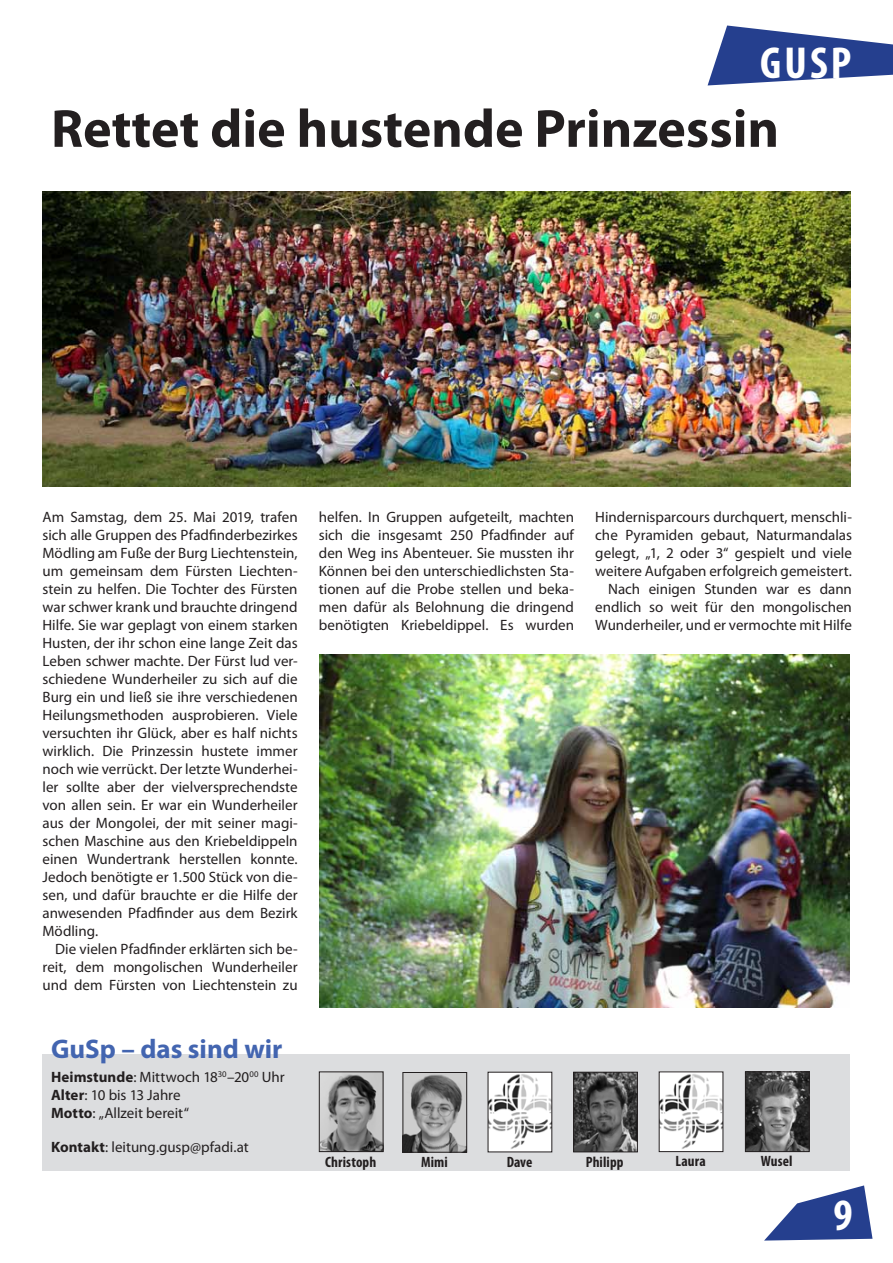
<style>
.page{position:relative;width:893px;height:1263px;background:#fff}
.page>*{position:absolute;margin:0;border:0;box-sizing:border-box;transform-origin:0 0}
.t1{font:700 54px "Myriad Pro";color:#231f20}
.t2{font:700 condensed 45px "Myriad Pro";color:#fff}
.t3{font:700 27px "Myriad Pro";color:#4365b0}
.t4{font:15px/18px "Myriad Pro";color:#231f20;text-align:justify}
.t5{font:700 condensed 15px "Myriad Pro";letter-spacing:.01em;color:#231f20}
.s1{font-weight:700}
</style>
<div class="page">
<svg style="left:764px;top:1185px;width:108px;height:55px"></svg>
<div style="left:43px;top:1054px;width:807px;height:117px;background:#dcdddf"></div>
<svg style="left:708px;top:26px;width:185px;height:59px"></svg>
<img style="left:405px;top:1074px;width:60px;height:76px">
<div style="left:403px;top:1072px;width:64px;height:80px;border:1px solid #231f20"></div>
<img style="left:490px;top:1074px;width:60px;height:76px">
<img style="left:575px;top:1074px;width:61px;height:76px">
<div style="left:573px;top:1072px;width:65px;height:80px;border:1px solid #231f20"></div>
<img style="left:321px;top:1073px;width:60px;height:77px">
<div style="left:319px;top:1071px;width:64px;height:81px;border:1px solid #231f20"></div>
<img style="left:661px;top:1073px;width:60px;height:77px">
<img style="left:747px;top:1073px;width:60px;height:77px">
<div style="left:745px;top:1071px;width:64px;height:81px;border:1px solid #231f20"></div>
<img style="left:43px;top:191px;width:807px;height:296px">
<img style="left:320px;top:654px;width:530px;height:354px">
<h2 class="t2" style="left:760px;top:34px;width:93px">GUSP</h2>
<h1 class="t1" style="left:51px;top:93px;width:730px">Rettet die hustende Prinzessin</h1>
<p class="t4" style="left:43px;top:508px;width:257px">Am Samstag, dem 25. Mai 2019, trafen sich alle Gruppen des Pfadfinderbezirkes Mödling am Fuße der Burg Liechtenstein, um gemeinsam dem Fürsten Liechten&shy;stein zu helfen. Die Tochter des Fürsten war schwer krank und brauchte dringend Hilfe. Sie war geplagt von einem starken Husten, der ihr schon eine lange Zeit das Leben schwer machte. Der Fürst lud ver&shy;schiedene Wunderheiler zu sich auf die Burg ein und ließ sie ihre verschiedenen Heilungsmethoden ausprobieren. Viele versuchten ihr Glück, aber es half nichts wirklich. Die Prinzessin hustete immer noch wie verrückt. Der letzte Wunderhei&shy;ler sollte aber der vielversprechendste von allen sein. Er war ein Wunderheiler aus der Mongolei, der mit seiner magi&shy;schen Maschine aus den Kriebeldippeln einen Wundertrank herstellen konnte.<br>Jedoch benötigte er 1.500 Stück von die&shy;sen, und dafür brauchte er die Hilfe der anwesenden Pfadfinder aus dem Bezirk Mödling.</p>
<p class="t4" style="left:43px;top:940px;width:257px;text-indent:13px">Die vielen Pfadfinder erklärten sich be&shy;reit, dem mongolischen Wunderheiler und dem Fürsten von Liechtenstein zu</p>
<h3 class="t3" style="left:51px;top:1031px;width:233px">GuSp – das sind wir</h3>
<p class="t4" style="left:51px;top:1068px;width:235px;text-align:left"><span class="s1">Heimstunde</span>: Mittwoch 18<sup>30</sup>–20<sup>00</sup> Uhr<br><span class="s1">Alter</span>: 10 bis 13 Jahre<br><span class="s1">Motto</span>: „Allzeit bereit“</p>
<p class="t4" style="left:51px;top:1138px;width:199px"><span class="s1">Kontakt</span>: leitung.gusp@pfadi.at</p>
<p class="t4" style="left:319px;top:508px;width:257px">helfen. In Gruppen aufgeteilt, machten sich die insgesamt 250 Pfadfinder auf den Weg ins Abenteuer. Sie mussten ihr Können bei den unterschiedlichsten Sta&shy;tionen auf die Probe stellen und beka&shy;men dafür als Belohnung die dringend benötigten Kriebeldippel. Es wurden</p>
<p class="t4" style="left:595px;top:508px;width:258px;text-align:right">Hindernisparcours durchquert, menschli&shy;che Pyramiden gebaut, Naturmandalas gelegt, „1, 2 oder 3“ gespielt und viele weitere Aufgaben erfolgreich gemeistert.<br>Nach einigen Stunden war es dann endlich so weit für den mongolischen Wunderheiler, und er vermochte mit Hilfe</p>
<p class="t5" style="left:325px;top:1152px;width:53px">Christoph</p>
<p class="t5" style="left:421px;top:1152px;width:28px">Mimi</p>
<p class="t5" style="left:507px;top:1152px;width:27px">Dave</p>
<p class="t5" style="left:586px;top:1152px;width:39px">Philipp</p>
<p class="t5" style="left:676px;top:1152px;width:32px">Laura</p>
<p class="t5" style="left:761px;top:1152px;width:33px">Wusel</p>
<h2 class="t2" style="left:833px;top:1186px;width:21px">9</h2>
</div>
